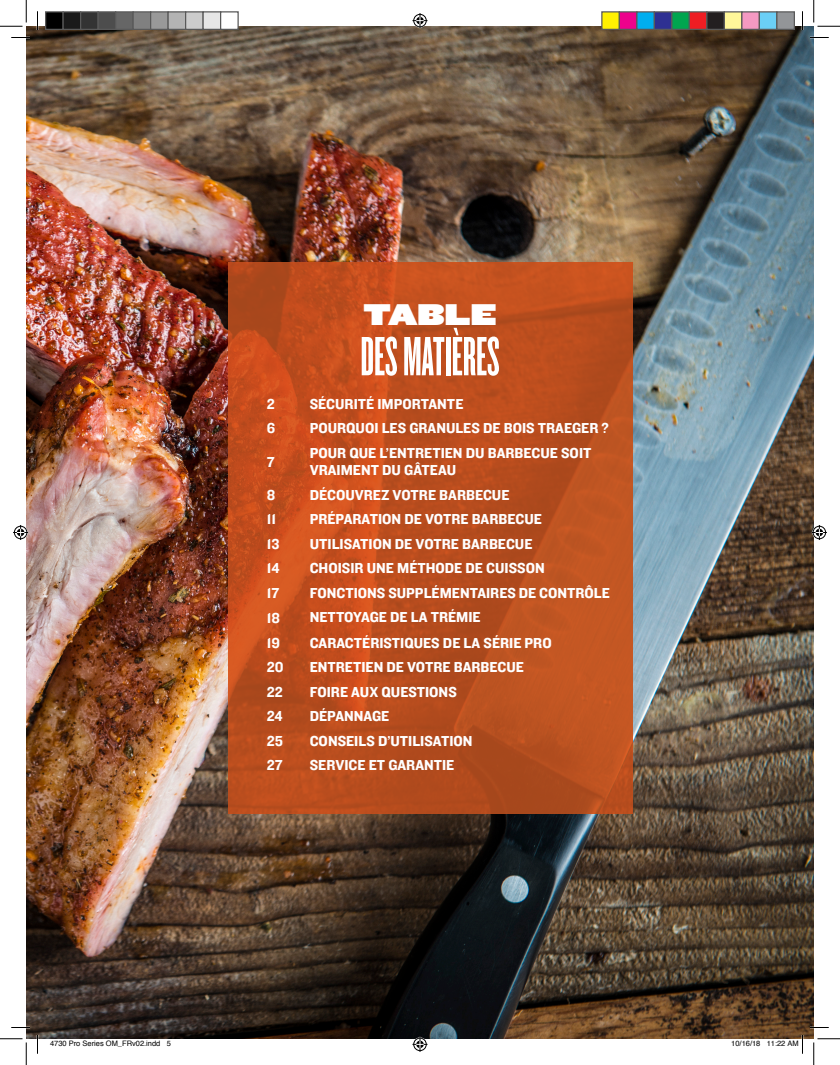
<style>
.page{position:relative;width:840px;height:1065px;background:#fff}
.page>*{position:absolute;margin:0;border:0;box-sizing:border-box;transform-origin:0 0}
.t1{font:57.5px "Knockout 66 Full Flyweight";color:#fff}
.t2{font:31.25px "Knockout 94 Ultmt Sumo";color:#fff}
.t3{font:15px/17.5px "Knockout 51 Middleweight";color:#fff}
.t4{font:7.5px "Helvetica";color:#000}
</style>
<div class="page">
<img style="left:26px;top:26px;width:788px;height:1013px">
<svg style="left:228px;top:262px;width:405px;height:552px;background:#bd4e1e"></svg>
<svg style="left:11px;top:37px;width:19px;height:1px"></svg>
<svg style="left:810px;top:37px;width:19px;height:1px"></svg>
<svg style="left:11px;top:1027px;width:19px;height:1px"></svg>
<svg style="left:810px;top:1027px;width:19px;height:1px"></svg>
<svg style="left:37px;top:11px;width:1px;height:19px"></svg>
<svg style="left:37px;top:1035px;width:1px;height:19px"></svg>
<svg style="left:802px;top:11px;width:1px;height:19px"></svg>
<svg style="left:0;top:0;width:27px;height:27px"></svg>
<svg style="left:0;top:1039px;width:27px;height:26px"></svg>
<svg style="left:814px;top:0;width:26px;height:27px"></svg>
<svg style="left:814px;top:1039px;width:26px;height:26px"></svg>
<svg style="left:412px;top:13px;width:16px;height:15px"></svg>
<svg style="left:412px;top:1037px;width:16px;height:15px"></svg>
<svg style="left:13px;top:525px;width:15px;height:15px"></svg>
<svg style="left:812px;top:525px;width:15px;height:15px"></svg>
<div style="left:46px;top:12px;width:17px;height:17px;background:#000"></div>
<div style="left:45px;top:11px;width:19px;height:19px;border:1px solid #595959"></div>
<div style="left:63px;top:12px;width:18px;height:17px;background:#1a1a1a"></div>
<div style="left:62px;top:11px;width:19px;height:19px;border:1px solid #595959"></div>
<div style="left:81px;top:12px;width:17px;height:17px;background:#333"></div>
<div style="left:80px;top:11px;width:19px;height:19px;border:1px solid #595959"></div>
<div style="left:98px;top:12px;width:18px;height:17px;background:#4d4d4d"></div>
<div style="left:98px;top:11px;width:18px;height:19px;border:1px solid #595959"></div>
<div style="left:116px;top:12px;width:17px;height:17px;background:#666"></div>
<div style="left:115px;top:11px;width:19px;height:19px;border:1px solid #595959"></div>
<div style="left:133px;top:12px;width:18px;height:17px;background:#808080"></div>
<div style="left:132px;top:11px;width:19px;height:19px;border:1px solid #595959"></div>
<div style="left:151px;top:12px;width:17px;height:17px;background:#999"></div>
<div style="left:150px;top:11px;width:19px;height:19px;border:1px solid #595959"></div>
<div style="left:168px;top:12px;width:18px;height:17px;background:#b3b3b3"></div>
<div style="left:168px;top:11px;width:18px;height:19px;border:1px solid #595959"></div>
<div style="left:186px;top:12px;width:17px;height:17px;background:#ccc"></div>
<div style="left:185px;top:11px;width:19px;height:19px;border:1px solid #595959"></div>
<div style="left:203px;top:12px;width:18px;height:17px;background:#e6e6e6"></div>
<div style="left:202px;top:11px;width:19px;height:19px;border:1px solid #595959"></div>
<div style="left:221px;top:12px;width:17px;height:17px;background:#fff"></div>
<div style="left:220px;top:11px;width:19px;height:19px;border:1px solid #595959"></div>
<div style="left:602px;top:12px;width:17px;height:17px;background:#fff101"></div>
<div style="left:601px;top:11px;width:19px;height:19px;border:1px solid #595959"></div>
<div style="left:619px;top:12px;width:18px;height:17px;background:#ed028c"></div>
<div style="left:619px;top:11px;width:19px;height:19px;border:1px solid #595959"></div>
<div style="left:637px;top:12px;width:17px;height:17px;background:#00aeef"></div>
<div style="left:636px;top:11px;width:19px;height:19px;border:1px solid #595959"></div>
<div style="left:654px;top:12px;width:18px;height:17px;background:#2e3092"></div>
<div style="left:654px;top:11px;width:18px;height:19px;border:1px solid #595959"></div>
<div style="left:672px;top:12px;width:17px;height:17px;background:#00a54f"></div>
<div style="left:671px;top:11px;width:19px;height:19px;border:1px solid #595959"></div>
<div style="left:689px;top:12px;width:18px;height:17px;background:#ee1d23"></div>
<div style="left:689px;top:11px;width:19px;height:19px;border:1px solid #595959"></div>
<div style="left:707px;top:12px;width:17px;height:17px;background:#231f20"></div>
<div style="left:706px;top:11px;width:19px;height:19px;border:1px solid #595959"></div>
<div style="left:724px;top:12px;width:18px;height:17px;background:#fff79a"></div>
<div style="left:724px;top:11px;width:18px;height:19px;border:1px solid #595959"></div>
<div style="left:742px;top:12px;width:17px;height:17px;background:#f499c2"></div>
<div style="left:741px;top:11px;width:19px;height:19px;border:1px solid #595959"></div>
<div style="left:759px;top:12px;width:18px;height:17px;background:#6bcff6"></div>
<div style="left:759px;top:11px;width:19px;height:19px;border:1px solid #595959"></div>
<div style="left:777px;top:12px;width:17px;height:17px;background:#939598"></div>
<div style="left:776px;top:11px;width:19px;height:19px;border:1px solid #595959"></div>
<svg style="left:767px;top:1035px;width:36px;height:19px"></svg>
<h2 class="t2" style="left:364px;top:291px;width:134px">TABLE</h2>
<h1 class="t1" style="left:360px;top:324px;width:141px">DES MATIÈRES</h1>
<p class="t3" style="left:267px;top:395px;width:9px">2</p>
<p class="t3" style="left:310px;top:395px;width:155px">SÉCURITÉ IMPORTANTE</p>
<p class="t3" style="left:267px;top:419px;width:10px">6</p>
<p class="t3" style="left:310px;top:419px;width:301px">POURQUOI LES GRANULES DE BOIS TRAEGER ?</p>
<p class="t3" style="left:267px;top:452px;width:9px">7</p>
<p class="t3" style="left:310px;top:444px;width:283px">POUR QUE L’ENTRETIEN DU BARBECUE SOIT<br>VRAIMENT DU GÂTEAU</p>
<p class="t3" style="left:267px;top:486px;width:10px">8</p>
<p class="t3" style="left:310px;top:486px;width:201px">DÉCOUVREZ VOTRE BARBECUE</p>
<p class="t3" style="left:267px;top:510px;width:11px">11</p>
<p class="t3" style="left:310px;top:510px;width:234px">PRÉPARATION DE VOTRE BARBECUE</p>
<p class="t3" style="left:267px;top:535px;width:14px">13</p>
<p class="t3" style="left:310px;top:535px;width:224px">UTILISATION DE VOTRE BARBECUE</p>
<p class="t3" style="left:267px;top:559px;width:14px">14</p>
<p class="t3" style="left:310px;top:559px;width:236px">CHOISIR UNE MÉTHODE DE CUISSON</p>
<p class="t3" style="left:267px;top:584px;width:14px">17</p>
<p class="t3" style="left:310px;top:584px;width:302px">FONCTIONS SUPPLÉMENTAIRES DE CONTRÔLE</p>
<p class="t3" style="left:267px;top:608px;width:15px">18</p>
<p class="t3" style="left:310px;top:608px;width:173px">NETTOYAGE DE LA TRÉMIE</p>
<p class="t3" style="left:267px;top:633px;width:15px">19</p>
<p class="t3" style="left:310px;top:633px;width:243px">CARACTÉRISTIQUES DE LA SÉRIE PRO</p>
<p class="t3" style="left:267px;top:658px;width:18px">20</p>
<p class="t3" style="left:310px;top:658px;width:216px">ENTRETIEN DE VOTRE BARBECUE</p>
<p class="t3" style="left:267px;top:682px;width:17px">22</p>
<p class="t3" style="left:310px;top:682px;width:149px">FOIRE AUX QUESTIONS</p>
<p class="t3" style="left:267px;top:707px;width:17px">24</p>
<p class="t3" style="left:310px;top:707px;width:81px">DÉPANNAGE</p>
<p class="t3" style="left:267px;top:731px;width:18px">25</p>
<p class="t3" style="left:310px;top:731px;width:164px">CONSEILS D’UTILISATION</p>
<p class="t3" style="left:267px;top:756px;width:17px">27</p>
<p class="t3" style="left:310px;top:756px;width:146px">SERVICE ET GARANTIE</p>
<p class="t4" style="left:50px;top:1038px;width:122px">4730 Pro Series OM_FRv02.indd 5</p>
<p class="t4" style="left:731px;top:1038px;width:69px">10/16/18 11:22 AM</p>
</div>
